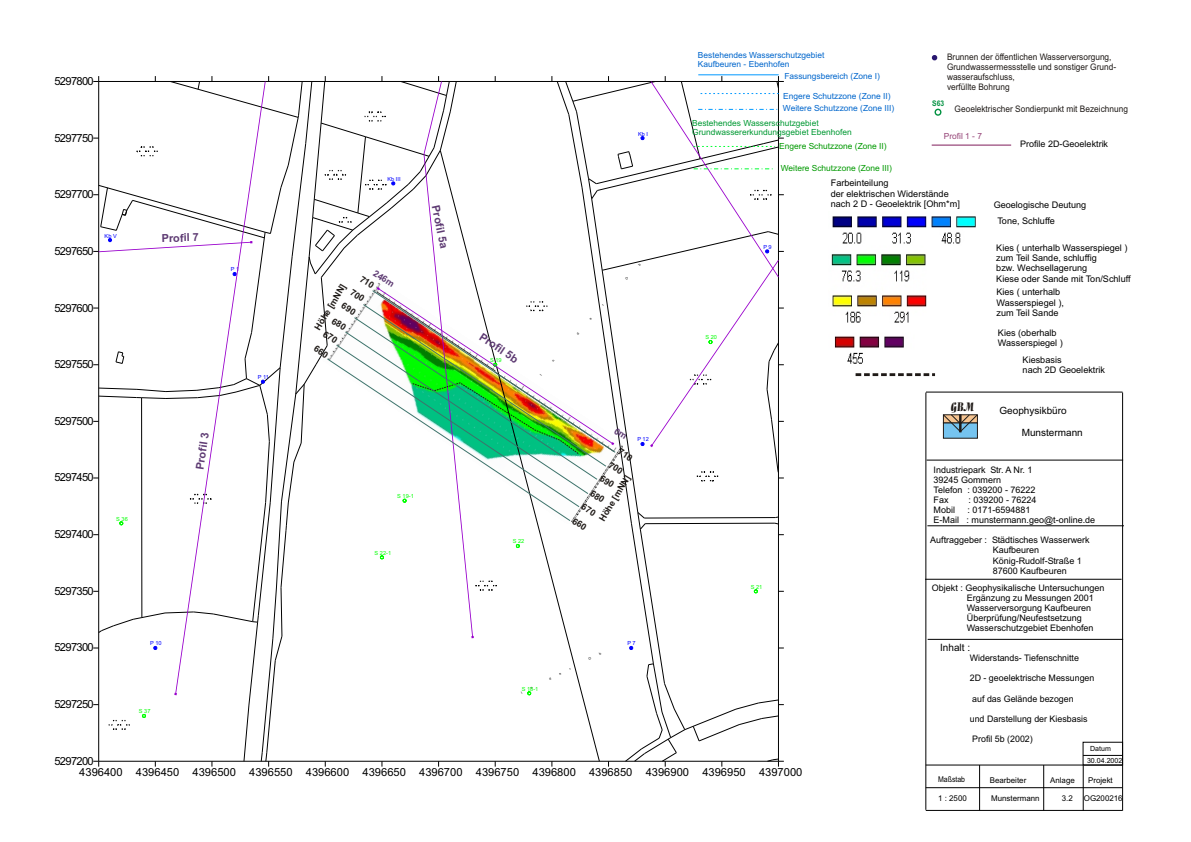
<style>
.page{position:relative;width:1191px;height:842px;background:#fff}
.page>*{position:absolute;margin:0;border:0;box-sizing:border-box;transform-origin:0 0}
.t1{font:12px "Allegro BT";color:#1f1a17}
.t2{font:11.2px "Arial";color:#000}
.t3{font:11.2px "Arial";letter-spacing:-.06em;color:#000}
.t4{font:700 11px "Arial";color:#5e3b73}
.t5{font:10.1px "Arial";color:#000}
.t6{font:10px "Arial";color:#000}
.t7{font:9.1px/10.2px "Arial";color:#000}
.t8{font:9px/10.1px "Arial";color:#000}
.t9{font:9px/10.1px "Arial";color:#1f1a17;scale:.92 1}
.t10{font:700 9px "Arial";color:#1f1a17}
.t11{font:700 9px "Arial";color:#5e3b73}
.t12{font:8.4px/9.4px "Arial";color:#06c}
.t13{font:8.4px/9.4px "Arial";color:#093}
.t14{font:8.4px "Arial";color:#090}
.t15{font:8.4px "Arial";color:#964578}
.t16{font:7.9px "Arial";color:#000}
.t17{font:7.9px "Arial";color:#000;scale:.88 1}
.t18{font:700 7.8px "Arial";color:#009140;scale:.87 1}
.t19{font:7.1px "Arial";color:#000}
.t20{font:5.6px "Arial";color:#0f0}
.t21{font:5.6px "Arial";color:#00f}
</style>
<div class="page">
<hr style="left:926px;top:810px;width:196px;height:1px;background:#000">
<hr style="left:1122px;top:392px;width:1px;height:419px;background:#000">
<hr style="left:1044px;top:765px;width:1px;height:45px;background:#000">
<hr style="left:1083px;top:765px;width:1px;height:46px;background:#000">
<hr style="left:979px;top:765px;width:1px;height:45px;background:#000">
<hr style="left:926px;top:392px;width:1px;height:418px;background:#000">
<hr style="left:926px;top:765px;width:196px;height:1px;background:#000">
<hr style="left:926px;top:788px;width:196px;height:1px;background:#000">
<hr style="left:928px;top:639px;width:195px;height:1px;background:#000">
<hr style="left:927px;top:526px;width:197px;height:1px;background:#000">
<hr style="left:925px;top:579px;width:197px;height:1px;background:#000">
<hr style="left:926px;top:392px;width:197px;height:1px;background:#000">
<hr style="left:1083px;top:755px;width:39px;height:1px;background:#000">
<hr style="left:927px;top:460px;width:196px;height:1px;background:#000">
<div style="left:943px;top:423px;width:35px;height:15px;background:#75c4f0"></div>
<svg style="left:943px;top:414px;width:35px;height:18px"></svg>
<hr style="left:932px;top:145px;width:79px;height:1px;background:#964578">
<svg style="left:931px;top:55px;width:7px;height:6px"></svg>
<svg style="left:935px;top:109px;width:6px;height:7px"></svg>
<hr style="left:698px;top:74px;width:81px;height:1px;background:#09f">
<svg style="left:856px;top:373px;width:79px;height:3px"></svg>
<img style="left:831px;top:216px;width:145px;height:148px">
<svg style="left:93px;top:76px;width:691px;height:691px"></svg>
<p class="t3" style="left:54px;top:77px;width:41px">5297800</p>
<p class="t3" style="left:54px;top:133px;width:41px">5297750</p>
<p class="t3" style="left:54px;top:190px;width:41px">5297700</p>
<p class="t3" style="left:54px;top:247px;width:41px">5297650</p>
<p class="t21" style="left:105px;top:233px;width:14px">Kb V</p>
<p class="t3" style="left:54px;top:303px;width:41px">5297600</p>
<p class="t3" style="left:54px;top:360px;width:41px">5297550</p>
<p class="t3" style="left:54px;top:417px;width:41px">5297500</p>
<p class="t3" style="left:54px;top:473px;width:41px">5297450</p>
<p class="t20" style="left:116px;top:517px;width:13px">S 36</p>
<p class="t4" style="left:162px;top:234px;width:39px;rotate:-1deg">Prof l 7</p>
<p class="t21" style="left:231px;top:267px;width:10px">P 1</p>
<p class="t4" style="left:196px;top:469px;width:39px;rotate:-82deg">Profi 3</p>
<p class="t21" style="left:258px;top:375px;width:13px">P 11</p>
<p class="t21" style="left:388px;top:177px;width:15px">Kb III</p>
<p class="t10" style="left:314px;top:327px;width:53px;rotate:-59deg">Höhe [ NN]</p>
<p class="t11" style="left:376px;top:270px;width:25px;rotate:32deg">246m</p>
<p class="t4" style="left:440px;top:205px;width:45px;rotate:78deg">Profil 5a</p>
<p class="t4" style="left:483px;top:332px;width:46px;rotate:34deg">Prof l 5b</p>
<p class="t20" style="left:490px;top:358px;width:13px">S 19</p>
<p class="t20" style="left:397px;top:494px;width:18px">S 19-1</p>
<p class="t21" style="left:638px;top:131px;width:11px">Kb I</p>
<p class="t21" style="left:637px;top:437px;width:13px">P 12</p>
<p class="t10" style="left:598px;top:519px;width:53px;rotate:-59deg">Höhe [ NN]</p>
<p class="t12" style="left:698px;top:51px;width:128px">Bestehendes Wasserschutzgebiet<br>Kaufbeuren - Ebenhofen</p>
<p class="t12" style="left:784px;top:72px;width:97px">Fassungsbereich (Zone I)</p>
<p class="t12" style="left:783px;top:93px;width:109px">Engere Schutzzone (Zone II)</p>
<p class="t12" style="left:783px;top:104px;width:113px">Weitere Schutzzone (Zone III)</p>
<p class="t13" style="left:692px;top:119px;width:161px">Bestehendes Wasserschutzgebiet<br>Grundwassererkundungsgebiet Ebenhofen</p>
<p class="t14" style="left:779px;top:143px;width:109px">Engere Schutzzone (Zone II)</p>
<p class="t14" style="left:781px;top:165px;width:113px">Weitere Schutzzone (Zone III)</p>
<p class="t9" style="left:947px;top:53px;width:185px">Brunnen der öffentlichen Wasserversorgung,<br>Grundwassermessstelle und sonstiger Grund&shy;wasseraufschluss,<br>verfüllte Bohrung</p>
<p class="t9" style="left:955px;top:104px;width:190px">Geoelektrischer Sondierpunkt mit Bezeichnung</p>
<p class="t18" style="left:932px;top:100px;width:15px">S63</p>
<p class="t15" style="left:944px;top:133px;width:40px">Profil 1 - 7</p>
<p class="t8" style="left:1020px;top:139px;width:90px">Profile 2D-Geoelektrik</p>
<p class="t20" style="left:705px;top:335px;width:13px">S 20</p>
<p class="t21" style="left:763px;top:245px;width:10px">P 9</p>
<p class="t7" style="left:831px;top:179px;width:131px">Farbeinteilung<br>der elektrischen Widerstände nach 2 D - Geoelektrik [Ohm*m]</p>
<h1 class="t1" style="left:951px;top:402px;width:25px">GBM</h1>
<p class="t7" style="left:997px;top:197px;width:90px;line-height:16.7px;text-indent:-4px">Geoelogische Deutung<br>Tone, Schluffe</p>
<p class="t7" style="left:996px;top:244px;width:136px">Kies ( unterhalb Wasserspiegel ) zum Teil Sande, schluffig<br>bzw. Wechsellagerung<br>Kiese oder Sande mit Ton/Schluff</p>
<p class="t7" style="left:996px;top:288px;width:69px">Kies ( unterhalb<br>Wasserspiegel ), zum Teil Sande</p>
<p class="t7" style="left:998px;top:329px;width:66px">Kies (oberhalb<br>Wasserspiegel )</p>
<p class="t7" style="left:1023px;top:355px;width:84px">Kiesbasis<br>nach 2D Geoelektrik</p>
<p class="t6" style="left:999px;top:406px;width:69px">Geophysikbüro</p>
<p class="t6" style="left:1022px;top:429px;width:63px">Munstermann</p>
<p class="t8" style="left:934px;top:465px;width:104px">Industriepark Str. A Nr. 1<br>39245 Gommern<br>Telefon : 039200 - 76222<br>Fax</p>
<p class="t8" style="left:969px;top:495px;width:70px">: 039200 - 76224</p>
<p class="t8" style="left:934px;top:505px;width:163px;text-indent:34px">: 0171-6594881<br>E-Mail : munstermann.geo@t-online.de</p>
<p class="t8" style="left:934px;top:505px;width:23px">Mobil</p>
<p class="t3" style="left:54px;top:530px;width:41px">5297400</p>
<p class="t3" style="left:54px;top:587px;width:41px">5297350</p>
<p class="t3" style="left:54px;top:643px;width:41px">5297300</p>
<p class="t3" style="left:54px;top:700px;width:41px">5297250</p>
<p class="t3" style="left:54px;top:757px;width:41px">5297200</p>
<p class="t21" style="left:150px;top:641px;width:13px">P 10</p>
<p class="t20" style="left:139px;top:709px;width:13px">S 37</p>
<p class="t20" style="left:375px;top:551px;width:18px">S 22-1</p>
<p class="t20" style="left:513px;top:539px;width:13px">S 22</p>
<p class="t20" style="left:522px;top:687px;width:18px">S 18-1</p>
<p class="t21" style="left:627px;top:641px;width:10px">P 7</p>
<p class="t20" style="left:751px;top:585px;width:13px">S 21</p>
<p class="t2" style="left:79px;top:768px;width:725px">4396400 4396450 4396500 4396550 4396600 4396650 4396700 4396750 4396800 4396850 4396900 4396950 4397000</p>
<p class="t8" style="left:993px;top:536px;width:99px;text-indent:-63px">Auftraggeber : Städtisches Wasserwerk<br>Kaufbeuren<br>König-Rudolf-Straße 1<br>87600 Kaufbeuren</p>
<p class="t8" style="left:967px;top:583px;width:139px;text-indent:-35px">Objekt : Geophysikalische Untersuchungen Ergänzung zu Messungen 2001<br>Wasserversorgung Kaufbeuren Überprüfung/Neufestsetzung Wasserschutzgebiet Ebenhofen</p>
<p class="t5" style="left:940px;top:644px;width:31px">Inhalt :</p>
<p class="t8" style="left:970px;top:654px;width:111px">Widerstands- Tiefenschnitte</p>
<p class="t8" style="left:970px;top:674px;width:126px">2D - geoelektrische Messungen</p>
<p class="t8" style="left:972px;top:694px;width:103px">auf das Gelände bezogen</p>
<p class="t8" style="left:970px;top:714px;width:119px">und Darstellung der Kiesbasis</p>
<p class="t8" style="left:972px;top:734px;width:62px">Profil 5b (2002)</p>
<p class="t16" style="left:990px;top:777px;width:38px">Bearbeiter</p>
<p class="t16" style="left:1050px;top:777px;width:26px">Anlage</p>
<p class="t16" style="left:1088px;top:777px;width:26px">Projekt</p>
<p class="t16" style="left:938px;top:795px;width:30px">1 : 2500</p>
<p class="t16" style="left:991px;top:795px;width:50px">Munstermann</p>
<p class="t16" style="left:1062px;top:795px;width:13px">3.2</p>
<p class="t16" style="left:1084px;top:795px;width:40px">OG200216</p>
<p class="t19" style="left:1090px;top:746px;width:22px">Datum</p>
<p class="t19" style="left:1087px;top:757px;width:37px">30.04.2002</p>
<p class="t17" style="left:938px;top:776px;width:32px">Maßstab</p>
</div>
